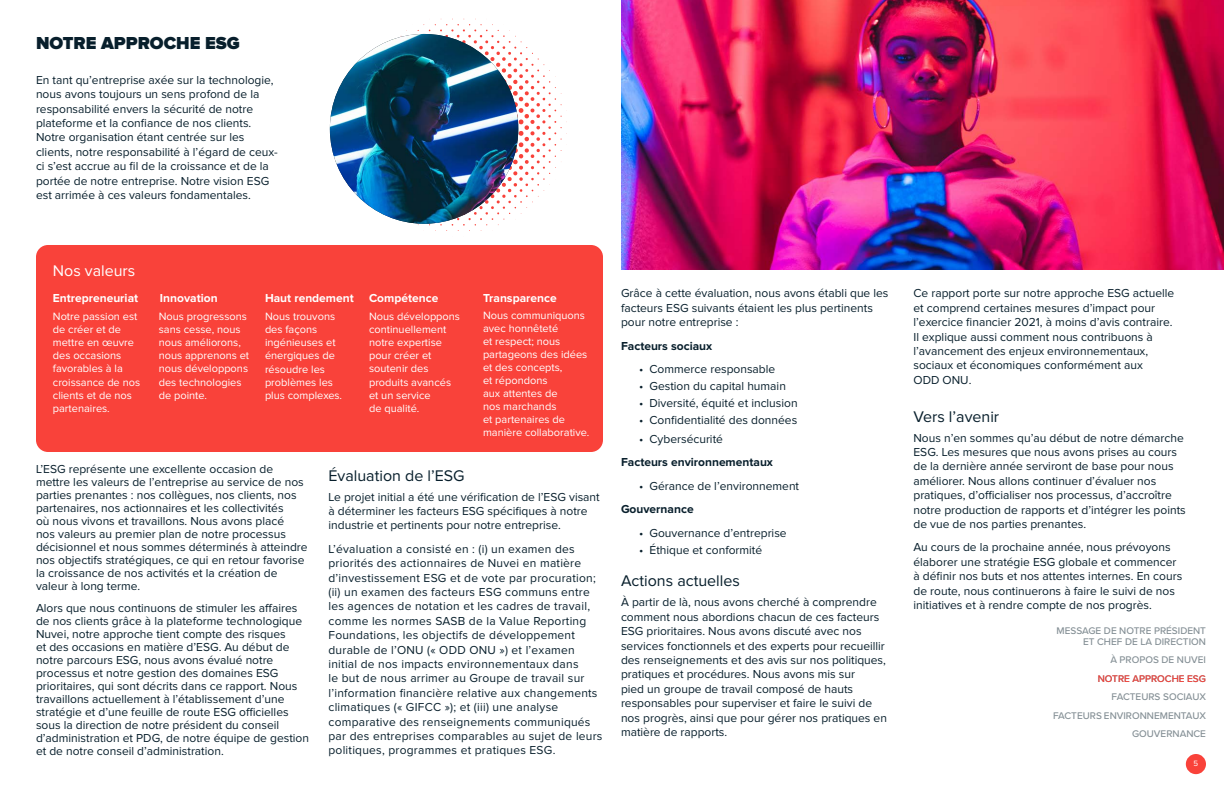
<style>
.page{position:relative;width:1224px;height:792px;background:#fff}
.page>*{position:absolute;margin:0;border:0;box-sizing:border-box;transform-origin:0 0}
.t1{font:900 18px "Proxima Nova";color:#081f2c}
.subhead_XS{font:16px "Proxima Nova";color:#081f2c}
.subhead_XS-2{font:16px "Proxima Nova";color:#fff}
.Body{font:12px/14.4px "Proxima Nova";color:#081f2c}
.Body-2{font:12px/14.4px "Proxima Nova";letter-spacing:.02em;color:#081f2c}
.Body-3{font:700 12px "Proxima Nova";color:#fff}
.Body-4{font:700 12px "Proxima Nova";color:#081f2c}
.Body-5{font:11px/13.2px "Proxima Nova";color:#fff}
.t2{font:500 10px/18.5px "Proxima Nova";color:#848f95;text-align:right}
.t3{font:500 10px "Proxima Nova";color:#f9423a}
.t4{font:8px "Proxima Nova";color:#fff}
.s1{color:#fff}
</style>
<div class="page">
<div style="left:1186px;top:754px;width:20px;height:20px;background:#f9423a;border-radius:50%"></div>
<div style="left:36px;top:245px;width:567px;height:207px;background:#f9423a;border-radius:12px"></div>
<svg style="left:406px;top:19px;width:161px;height:212px"></svg>
<img style="left:330px;top:34px;width:188px;height:190px">
<img style="left:621px;top:0;width:603px;height:270px">
<p class="t1" style="left:36px;top:35px;width:205px">NOTRE APPROCHE ESG</p>
<p class="Body" style="left:36px;top:73px;width:243px">En tant qu’entreprise axée sur la technologie, nous avons toujours un sens profond de la responsabilité envers la sécurité de notre plateforme et la confiance de nos clients.<br>Notre organisation étant centrée sur les clients, notre responsabilité à l’égard de ceux&shy;ci s’est accrue au fil de la croissance et de la portée de notre entreprise. Notre vision ESG est arrimée à ces valeurs fondamentales.</p>
<p class="subhead_XS-2" style="left:53px;top:262px;width:84px">Nos valeurs</p>
<p class="Body-5" style="left:53px;top:310px;width:89px">Notre passion est de créer et de mettre en œuvre des occasions favorables à la croissance de nos clients et de nos partenaires.</p>
<p class="Body-5" style="left:159px;top:310px;width:92px">Nous progressons sans cesse, nous nous améliorons, nous apprenons et nous développons des technologies de pointe.</p>
<p class="Body-5" style="left:369px;top:310px;width:93px">Nous développons continuellement notre expertise pour créer et soutenir des produits avancés et un service<br>de qualité.</p>
<p class="Body-5" style="left:483px;top:309px;width:108px">Nous communiquons avec honnêteté<br>et respect; nous partageons des idées et des concepts,<br>et répondons<br>aux attentes de<br>nos marchands<br>et partenaires de manière collaborative.</p>
<p class="Body-3" style="left:53px;top:291px;width:87px">Entrepreneuriat</p>
<p class="Body-3" style="left:160px;top:291px;width:59px">Innovation</p>
<p class="Body-3" style="left:265px;top:291px;width:90px">Haut rendement</p>
<p class="Body-3" style="left:369px;top:291px;width:71px">Compétence</p>
<p class="Body-3" style="left:483px;top:291px;width:75px">Transparence</p>
<p class="Body-5" style="left:265px;top:310px;width:79px">Nous trouvons des façons ingénieuses et énergiques de résoudre les problèmes les plus complexes.</p>
<p class="Body" style="left:36px;top:463px;width:273px;line-height:13px">L’ESG représente une excellente occasion de mettre les valeurs de l’entreprise au service de nos parties prenantes : nos collègues, nos clients, nos partenaires, nos actionnaires et les collectivités<br>où nous vivons et travaillons. Nous avons placé<br>nos valeurs au premier plan de notre processus décisionnel et nous sommes déterminés à atteindre nos objectifs stratégiques, ce qui en retour favorise la croissance de nos activités et la création de valeur à long terme.</p>
<p class="Body" style="left:36px;top:602px;width:275px;line-height:13px">Alors que nous continuons de stimuler les affaires de nos clients grâce à la plateforme technologique Nuvei, notre approche tient compte des risques<br>et des occasions en matière d’ESG. Au début de notre parcours ESG, nous avons évalué notre processus et notre gestion des domaines ESG prioritaires, qui sont décrits dans ce rapport. Nous travaillons actuellement à l’établissement d’une stratégie et d’une feuille de route ESG officielles sous la direction de notre président du conseil d’administration et PDG, de notre équipe de gestion et de notre conseil d’administration.</p>
<p class="subhead_XS" style="left:328px;top:466px;width:138px">Évaluation de l’ESG</p>
<p class="Body" style="left:328px;top:490px;width:273px">Le projet initial a été une vérification de l’ESG visant à déterminer les facteurs ESG spécifiques à notre industrie et pertinents pour notre entreprise.</p>
<p class="Body-2" style="left:328px;top:542px;width:276px">L’évaluation a consisté en : (i) un examen des priorités des actionnaires de Nuvei en matière d’investissement ESG et de vote par procuration; (ii) un examen des facteurs ESG communs entre les agences de notation et les cadres de travail, comme les normes SASB de la Value Reporting Foundations, les objectifs de développement durable de l’ONU (« ODD ONU ») et l’examen initial de nos impacts environnementaux dans<br>le but de nous arrimer au Groupe de travail sur l’information financière relative aux changements climatiques (« GIFCC »); et (iii) une analyse comparative des renseignements communiqués par des entreprises comparables au sujet de leurs politiques, programmes et pratiques ESG.</p>
<p class="Body" style="left:621px;top:286px;width:269px">Grâce à cette évaluation, nous avons établi que les facteurs ESG suivants étaient les plus pertinents pour notre entreprise :</p>
<p class="Body-4" style="left:621px;top:339px;width:93px">Facteurs sociaux</p>
<p class="Body" style="left:621px;top:362px;width:156px"><span class="s1">•</span> • Commerce responsable</p>
<p class="Body" style="left:621px;top:379px;width:166px"><span class="s1">•</span> • Gestion du capital humain</p>
<p class="Body" style="left:621px;top:396px;width:178px"><span class="s1">•</span> • Diversité, équité et inclusion</p>
<p class="Body" style="left:621px;top:413px;width:178px"><span class="s1">•</span> • Confidentialité des données</p>
<p class="Body" style="left:621px;top:432px;width:103px"><span class="s1">•</span> • Cybersécurité</p>
<p class="Body-4" style="left:621px;top:456px;width:154px">Facteurs environnementaux</p>
<p class="Body" style="left:621px;top:479px;width:180px"><span class="s1">•</span> • Gérance de l’environnement</p>
<p class="Body-4" style="left:621px;top:502px;width:74px">Gouvernance</p>
<p class="Body" style="left:621px;top:526px;width:167px"><span class="s1">•</span> • Gouvernance d’entreprise</p>
<p class="Body" style="left:621px;top:543px;width:143px"><span class="s1">•</span> • Éthique et conformité</p>
<p class="subhead_XS" style="left:621px;top:572px;width:120px">Actions actuelles</p>
<p class="Body" style="left:621px;top:595px;width:268px">À partir de là, nous avons cherché à comprendre comment nous abordions chacun de ces facteurs ESG prioritaires. Nous avons discuté avec nos services fonctionnels et des experts pour recueillir des renseignements et des avis sur nos politiques, pratiques et procédures. Nous avons mis sur<br>pied un groupe de travail composé de hauts responsables pour superviser et faire le suivi de nos progrès, ainsi que pour gérer nos pratiques en matière de rapports.</p>
<p class="Body" style="left:914px;top:287px;width:262px">Ce rapport porte sur notre approche ESG actuelle et comprend certaines mesures d’impact pour l’exercice financier 2021, à moins d’avis contraire.<br>Il explique aussi comment nous contribuons à l’avancement des enjeux environnementaux, sociaux et économiques conformément aux<br>ODD ONU.</p>
<p class="subhead_XS" style="left:914px;top:407px;width:87px">Vers l’avenir</p>
<p class="Body" style="left:914px;top:431px;width:274px">Nous n’en sommes qu’au début de notre démarche ESG. Les mesures que nous avons prises au cours de la dernière année serviront de base pour nous améliorer. Nous allons continuer d’évaluer nos pratiques, d’officialiser nos processus, d’accroître notre production de rapports et d’intégrer les points de vue de nos parties prenantes.</p>
<p class="Body" style="left:914px;top:541px;width:270px">Au cours de la prochaine année, nous prévoyons élaborer une stratégie ESG globale et commencer à définir nos buts et nos attentes internes. En cours de route, nous continuerons à faire le suivi de nos initiatives et à rendre compte de nos progrès.</p>
<p class="t2" style="left:1057px;top:625px;width:151px;line-height:11px">MESSAGE DE NOTRE PRÉSIDENT<br>ET CHEF DE LA DIRECTION</p>
<p class="t2" style="left:1110px;top:650px;width:97px">À PROPOS DE NUVEI</p>
<p class="t2" style="left:1053px;top:687px;width:154px">FACTEURS SOCIAUX<br>FACTEURS ENVIRONNEMENTAUX<br>GOUVERNANCE</p>
<p class="t3" style="left:1098px;top:671px;width:110px">NOTRE APPROCHE ESG</p>
<p class="t4" style="left:1194px;top:759px;width:6px">5</p>
</div>
